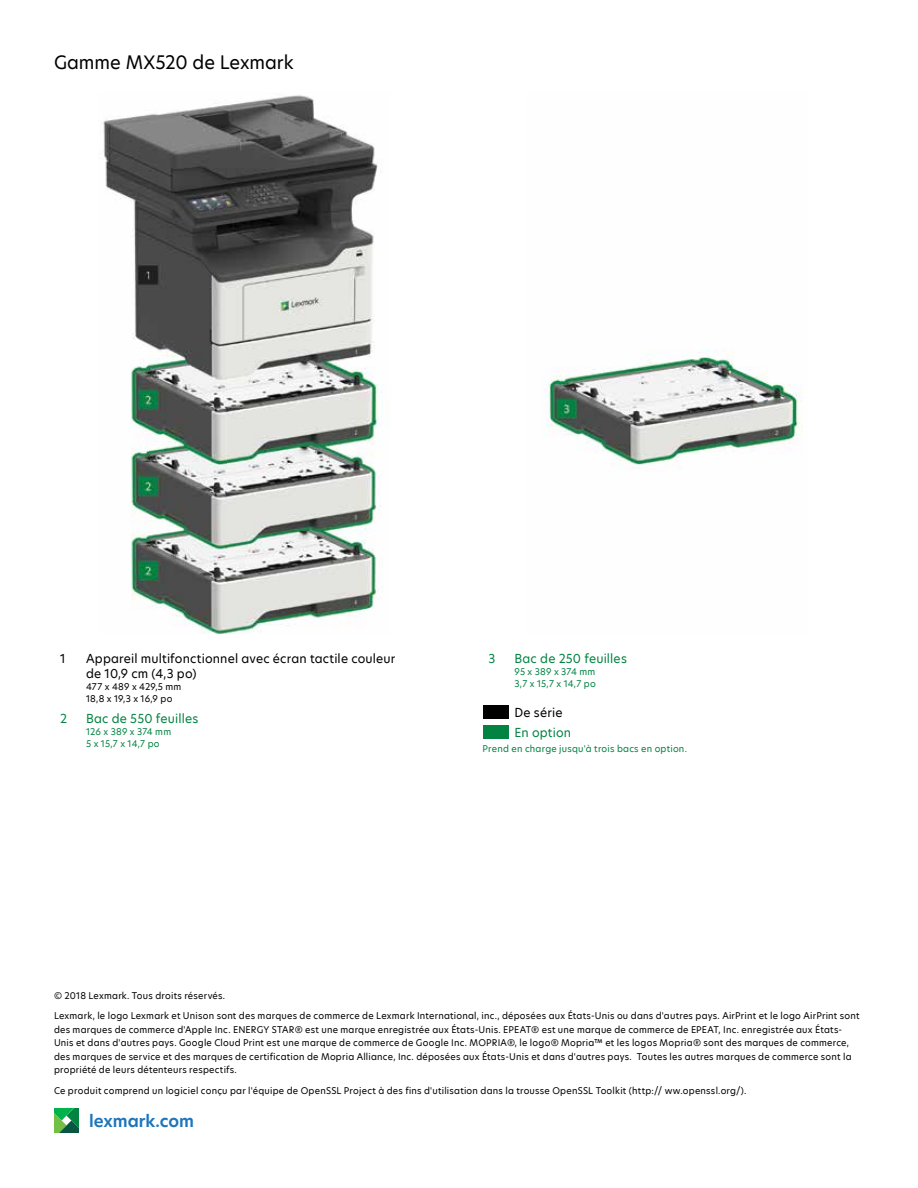
<style>
.page{position:relative;width:918px;height:1188px;background:#fff}
.page>*{position:absolute;margin:0;border:0;box-sizing:border-box;transform-origin:0 0}
.t1{font:18px "TP Hero";letter-spacing:-.005em;color:#000}
.t2{font:600 16.5px "TP Hero";color:#1c75bc}
.t3{font:12px/15px "TP Hero";letter-spacing:.015em;color:#000}
.t4{font:12px "TP Hero";letter-spacing:.015em;color:#028342}
.t5{font:9px/13.5px "TP Hero";letter-spacing:.025em;color:#000}
.t6{font:9px/12px "TP Hero";letter-spacing:.025em;color:#028342}
.t7{font:9px/12px "TP Hero";letter-spacing:.005em;color:#028342}
</style>
<div class="page">
<svg style="left:54px;top:1108px;width:25px;height:25px"></svg>
<div style="left:483px;top:705px;width:26px;height:14px;background:#000"></div>
<div style="left:483px;top:725px;width:26px;height:14px;background:#028342"></div>
<img style="left:103px;top:95px;width:279px;height:539px">
<img style="left:543px;top:349px;width:260px;height:119px">
<h1 class="t1" style="left:54px;top:50px;width:241px">Gamme MX520 de Lexmark</h1>
<h3 class="t3" style="left:60px;top:650px;width:7px">1</h3>
<h3 class="t3" style="left:86px;top:650px;width:311px">Appareil multifonctionnel avec écran tactile couleur de 10,9 cm (4,3 po)</h3>
<p class="t5" style="left:86px;top:680px;width:97px;line-height:12px">477 x 489 x 429,5 mm<br>18,8 x 19,3 x 16,9 po</p>
<h3 class="t4" style="left:60px;top:711px;width:9px">2</h3>
<h3 class="t4" style="left:86px;top:711px;width:114px">Bac de 550 feuilles</h3>
<p class="t6" style="left:86px;top:726px;width:87px">126 x 389 x 374 mm<br>5 x 15,7 x 14,7 po</p>
<h3 class="t4" style="left:489px;top:650px;width:8px">3</h3>
<h3 class="t4" style="left:515px;top:650px;width:114px">Bac de 250 feuilles</h3>
<p class="t7" style="left:515px;top:665px;width:83px">95 x 389 x 374 mm<br>3,7 x 15,7 x 14,7 po</p>
<h3 class="t3" style="left:515px;top:705px;width:49px">De série</h3>
<h3 class="t4" style="left:515px;top:725px;width:58px">En option</h3>
<p class="t6" style="left:483px;top:743px;width:206px">Prend en charge jusqu'à trois bacs en option.</p>
<p class="t5" style="left:54px;top:989px;width:173px">© 2018 Lexmark. Tous droits réservés.</p>
<p class="t5" style="left:54px;top:1009px;width:807px">Lexmark, le logo Lexmark et Unison sont des marques de commerce de Lexmark International, inc., déposées aux États-Unis ou dans d'autres pays. AirPrint et le logo AirPrint sont des marques de commerce d'Apple Inc. ENERGY STAR® est une marque enregistrée aux États-Unis. EPEAT® est une marque de commerce de EPEAT, Inc. enregistrée aux États-Unis et dans d'autres pays. Google Cloud Print est une marque de commerce de Google Inc. MOPRIA®, le logo® Mopria™ et les logos Mopria® sont des marques de commerce, des marques de service et des marques de certification de Mopria Alliance, Inc. déposées aux États-Unis et dans d'autres pays. Toutes les autres marques de commerce sont la propriété de leurs détenteurs respectifs.</p>
<p class="t5" style="left:54px;top:1083px;width:694px">Ce produit comprend un logiciel conçu par l'équipe de OpenSSL Project à des fins d'utilisation dans la trousse OpenSSL Toolkit (http:// ww.openssl.org/).</p>
<h2 class="t2" style="left:89px;top:1110px;width:106px">lexmark.com</h2>
</div>
